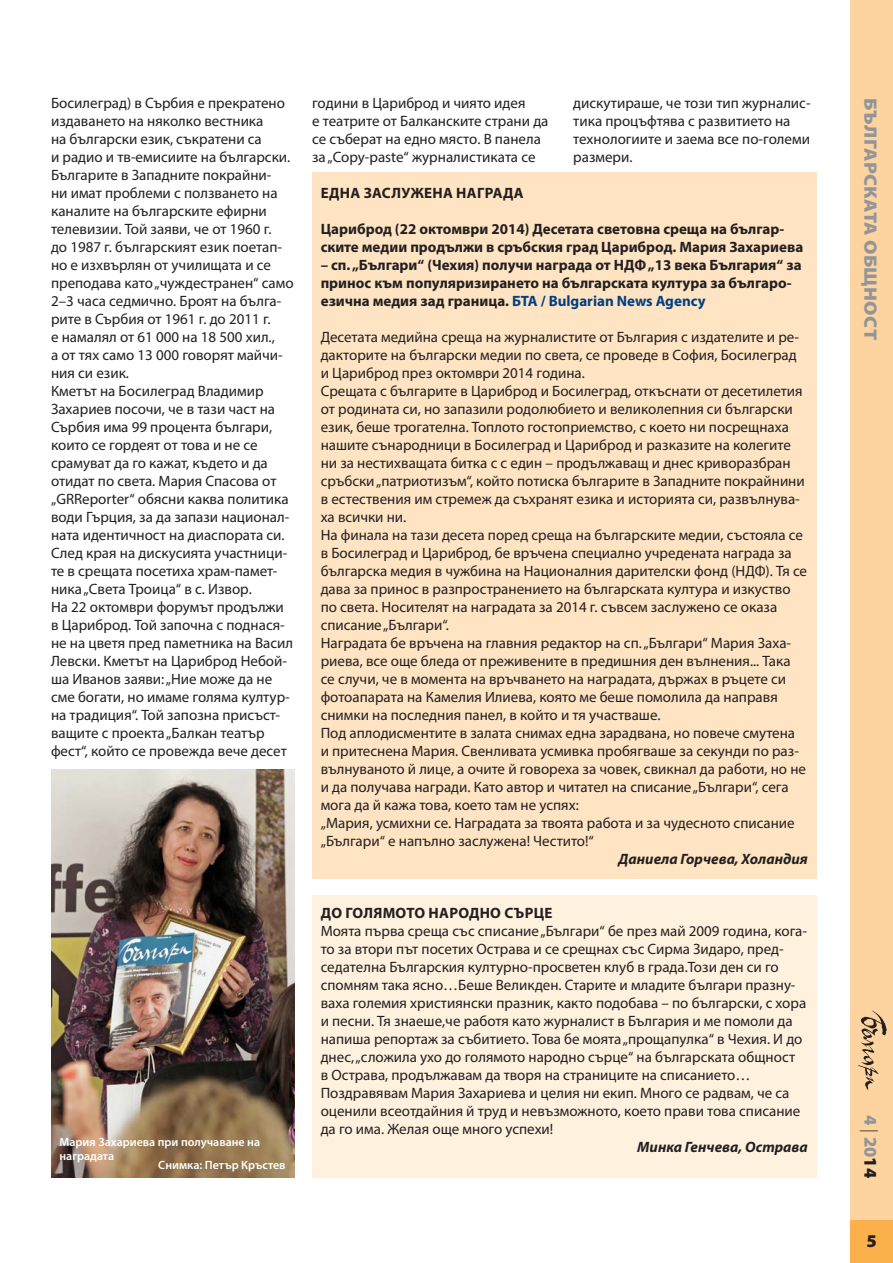
<style>
.page{position:relative;width:893px;height:1263px;background:#fff}
.page>*{position:absolute;margin:0;border:0;box-sizing:border-box;transform-origin:0 0}
.t1{font:900 18px "Myriad Pro";letter-spacing:.02em;color:#939598;scale:1.1 1}
.t2{font:900 18px "Myriad Pro";letter-spacing:.02em;color:#939598}
.t3{font:900 18px "Myriad Pro";color:#231f20}
.t4{font:15px/18px "Myriad Pro";color:#231f20}
.t5{font:700 15px/18px "Myriad Pro";color:#231f20}
.t6{font:italic 700 15px "Myriad Pro";color:#231f20}
.t7{font:700 15px "Myriad Pro";letter-spacing:.02em;color:#231f20}
.t8{font:600 12px/14.2px "Myriad Pro";color:#fff}
.s1{color:#014081}
.s2{font-weight:300;color:#231f20}
.s3{color:#231f20}
</style>
<div class="page">
<div style="left:312px;top:172px;width:504px;height:707px;background:#fee4c3"></div>
<div style="left:312px;top:895px;width:504px;height:283px;background:#fef1de"></div>
<div style="left:850px;top:0;width:43px;height:1263px;background:#fdd49f"></div>
<div style="left:850px;top:1220px;width:43px;height:43px;background:#fbb04b"></div>
<img style="left:857px;top:1010px;width:29px;height:80px">
<img style="left:51px;top:770px;width:243px;height:408px">
<p class="t4" style="left:51px;top:94px;width:244px">Босилеград) в Сърбия е прекратено издаването на няколко вестника<br>на български език, съкратени са<br>и радио и тв-емисиите на български.<br>Българите в Западните покрайни-<br>ни имат проблеми с ползването на каналите на българските ефирни телевизии. Той заяви, че от 1960 г.<br>до 1987 г. българският език поетап&shy;но е изхвърлян от училищата и се преподава като „чуждестранен“ само<br>2–3 часа седмично. Броят на бълга&shy;рите в Сърбия от 1961 г. до 2011 г.<br>е намалял от 61 000 на 18 500 хил.,<br>а от тях само 13 000 говорят майчи&shy;ния си език.<br>Кметът на Босилеград Владимир<br>Захариев посочи, че в тази част на<br>Сърбия има 99 процента българи, които се гордеят от това и не се срамуват да го кажат, където и да отидат по света. Мария Спасова от „GRReporter“ обясни каква политика води Гърция, за да запази национал&shy;ната идентичност на диаспората си.<br>След края на дискусията участници&shy;те в срещата посетиха храм-памет&shy;ника „Света Троица“ в с. Извор.<br>На 22 октомври форумът продължи в Цариброд. Той започна с поднася&shy;не на цветя пред паметника на Васил<br>Левски. Кметът на Цариброд Небой&shy;ша Иванов заяви: „Ние може да не сме богати, но имаме голяма култур&shy;на традиция“. Той запозна присъст&shy;ващите с проекта „Балкан театър фест“, който се провежда вече десет</p>
<p class="t4" style="left:312px;top:94px;width:238px">години в Цариброд и чиято идея<br>е театрите от Балканските страни да се съберат на едно място. В панела за „Copy-paste“ журналистиката се</p>
<p class="t4" style="left:573px;top:94px;width:239px">дискутираше, че този тип журналис&shy;тика процъфтява с развитието на технологиите и заема все по-големи размери.</p>
<p class="t7" style="left:321px;top:183px;width:204px">ЕДНА ЗАСЛУЖЕНА НАГРАДА</p>
<p class="t5" style="left:321px;top:219px;width:484px">Цариброд (22 октомври 2014) Десетата световна среща на българ&shy;ските медии продължи в сръбския град Цариброд. Мария Захариева</p>
<p class="t5" style="left:321px;top:255px;width:482px">– сп. „Българи“ (Чехия) получи награда от НДФ „13 века България“ за принос към популяризирането на българската култура за българо&shy;езична медия зад граница. <span class="s1">БТА / Bulgarian News Agency</span></p>
<p class="t4" style="left:321px;top:328px;width:488px">Десетата медийна среща на журналистите от България с издателите и ре&shy;дакторите на български медии по света, се проведе в София, Босилеград и Цариброд през октомври 2014 година.<br>Срещата с българите в Цариброд и Босилеград, откъснати от десетилетия от родината си, но запазили родолюбието и великолепния си български език, беше трогателна. Топлото гостоприемство, с което ни посрещнаха нашите сънародници в Босилеград и Цариброд и разказите на колегите ни за нестихващата битка с с един – продължаващ и днес криворазбран сръбски „патриотизъм“, който потиска българите в Западните покрайнини в естествения им стремеж да съхранят езика и историята си, развълнува&shy;ха всички ни.<br>На финала на тази десета поред среща на българските медии, състояла се в Босилеград и Цариброд, бе връчена специално учредената награда за българска медия в чужбина на Националния дарителски фонд (НДФ). Тя се дава за принос в разпространението на българската култура и изкуство по света. Носителят на наградата за 2014 г. съвсем заслужено се оказа списание „Българи“.<br>Наградата бе връчена на главния редактор на сп. „Българи“ Мария Заха&shy;риева, все още бледа от преживените в предишния ден вълнения... Така се случи, че в момента на връчването на наградата, държах в ръцете си фотоапарата на Камелия Илиева, която ме беше помолила да направя снимки на последния панел, в който и тя участваше.<br>Под аплодисментите в залата снимах една зарадвана, но повече смутена и притеснена Мария. Свенливата усмивка пробягваше за секунди по раз&shy;вълнуваното й лице, а очите й говореха за човек, свикнал да работи, но не и да получава награди. Като автор и читател на списание „Българи“, сега мога да й кажа това, което там не успях:<br>„Мария, усмихни се. Наградата за твоята работа и за чудесното списание „Българи“ е напълно заслужена! Честито!“</p>
<p class="t6" style="left:619px;top:849px;width:191px">Даниела Горчева, Холандия</p>
<p class="t8" style="left:60px;top:1135px;width:202px">Мария Захариева при получаване на наградата</p>
<p class="t8" style="left:158px;top:1158px;width:129px">Снимка: Петър Кръстев</p>
<p class="t7" style="left:321px;top:903px;width:233px">ДО ГОЛЯМОТО НАРОДНО СЪРЦЕ</p>
<p class="t4" style="left:321px;top:922px;width:488px">Моята първа среща със списание „Българи“ бе през май 2009 година, кога&shy;то за втори път посетих Острава и се срещнах със Сирма Зидаро, пред&shy;седателна Българския културно-просветен клуб в града.Този ден си го спомням така ясно…Беше Великден. Старите и младите българи празну&shy;ваха големия християнски празник, както подобава – по български, с хора и песни. Тя знаеше,че работя като журналист в България и ме помоли да напиша репортаж за събитието. Това бе моята „прощапулка“ в Чехия. И до днес, „сложила ухо до голямото народно сърце“ на българската общност<br>в Острава, продължавам да творя на страниците на списанието… Поздравявам Мария Захариева и целия ни екип. Много се радвам, че са оценили всеотдайния й труд и невъзможното, което прави това списание да го има. Желая още много успехи!</p>
<p class="t6" style="left:637px;top:1137px;width:172px">Минка Генчева, Острава</p>
<p class="t1" style="left:883px;top:98px;width:221px;rotate:90deg">БЪЛГАРСКАТА ОБЩНОСТ</p>
<p class="t2" style="left:883px;top:1115px;width:64px;rotate:90deg">4 <span class="s2">|</span> 20<span class="s3">14</span></p>
<p class="t3" style="left:866px;top:1229px;width:12px">5</p>
</div>
